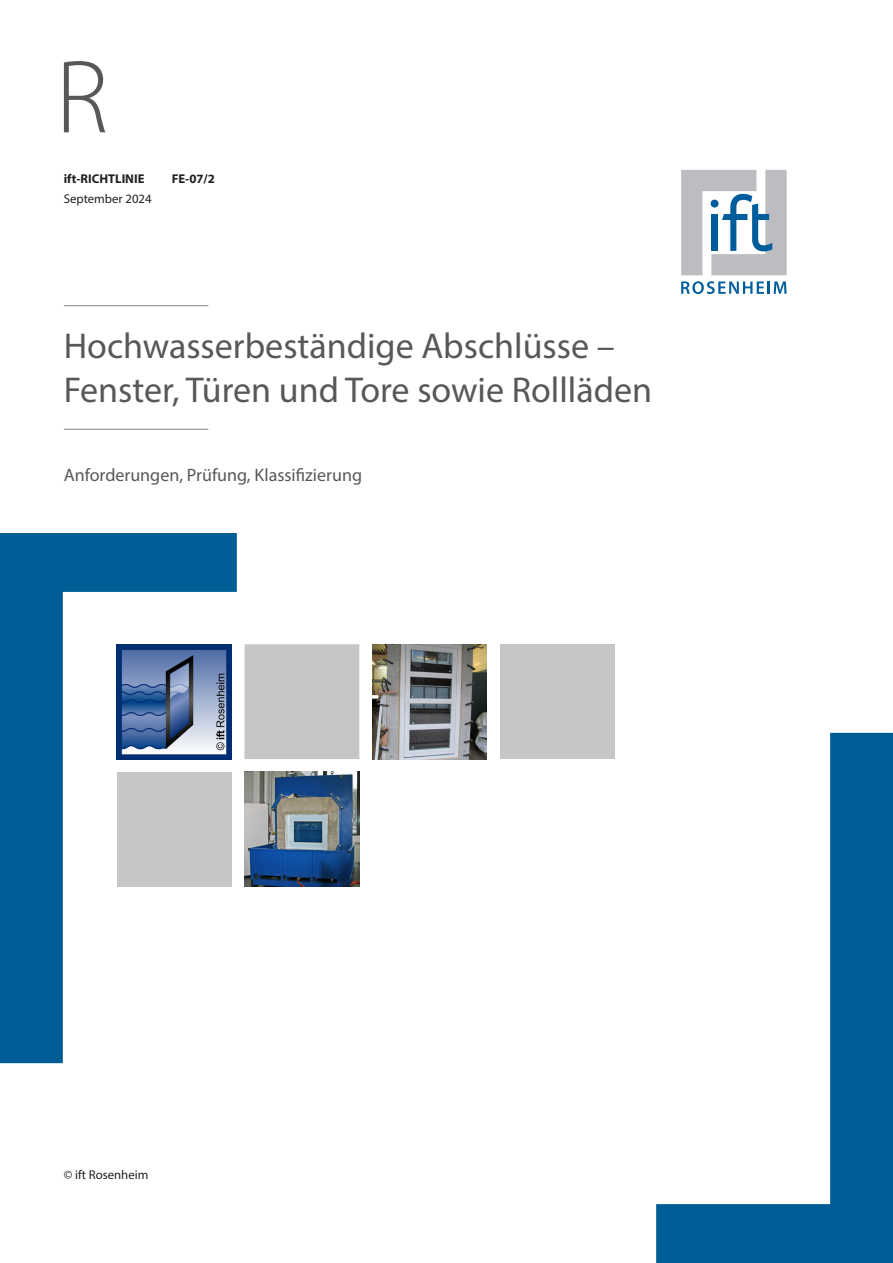
<style>
.page{position:relative;width:893px;height:1263px;background:#fff}
.page>*{position:absolute;margin:0;border:0;box-sizing:border-box;transform-origin:0 0}
.t1{font:300 105px "Myriad Pro";color:#57585a}
.t2{font:36px/43.2px "Myriad Pro";color:#57585a}
.t3{font:18px "Myriad Pro";color:#57585a}
.t4{font:12.75px "Myriad Pro";color:#231f20}
.t5{font:700 12.75px "Myriad Pro";color:#231f20}
</style>
<div class="page">
<div style="left:681px;top:170px;width:106px;height:124px;background:linear-gradient(to right,#fff,#fff)"></div>
<svg style="left:681px;top:170px;width:106px;height:105px"></svg>
<svg style="left:681px;top:281px;width:106px;height:13px"></svg>
<svg style="left:656px;top:733px;width:236px;height:530px"></svg>
<svg style="left:0;top:533px;width:237px;height:530px"></svg>
<hr style="left:892px;top:733px;width:1px;height:530px;background:#005d96">
<img style="left:117px;top:644px;width:115px;height:115px">
<div style="left:117px;top:772px;width:115px;height:115px;background:#c5c6c8"></div>
<div style="left:500px;top:644px;width:114px;height:115px;background:#c5c6c8"></div>
<img style="left:372px;top:644px;width:115px;height:115px">
<img style="left:244px;top:772px;width:115px;height:115px">
<hr style="left:64px;top:305px;width:144px;height:1px;background:#808285">
<hr style="left:64px;top:429px;width:144px;height:1px;background:#808285">
<div style="left:244px;top:644px;width:115px;height:115px;background:#c5c6c8;border:3px solid #c5c6c8"></div>
<h1 class="t1" style="left:55px;top:34px;width:55px">R</h1>
<p class="t5" style="left:64px;top:171px;width:82px">ift-RICHTLINIE</p>
<p class="t5" style="left:172px;top:171px;width:45px">FE-07/2</p>
<p class="t4" style="left:64px;top:191px;width:89px">September 2024</p>
<p class="t2" style="left:64px;top:324px;width:590px">Hochwasserbeständige Abschlüsse –<br>Fenster, Türen und Tore sowie Rollläden</p>
<p class="t3" style="left:64px;top:464px;width:300px">Anforderungen, Prüfung, Klassifizierung</p>
<p class="t4" style="left:64px;top:1167px;width:86px">© ift Rosenheim</p>
</div>
